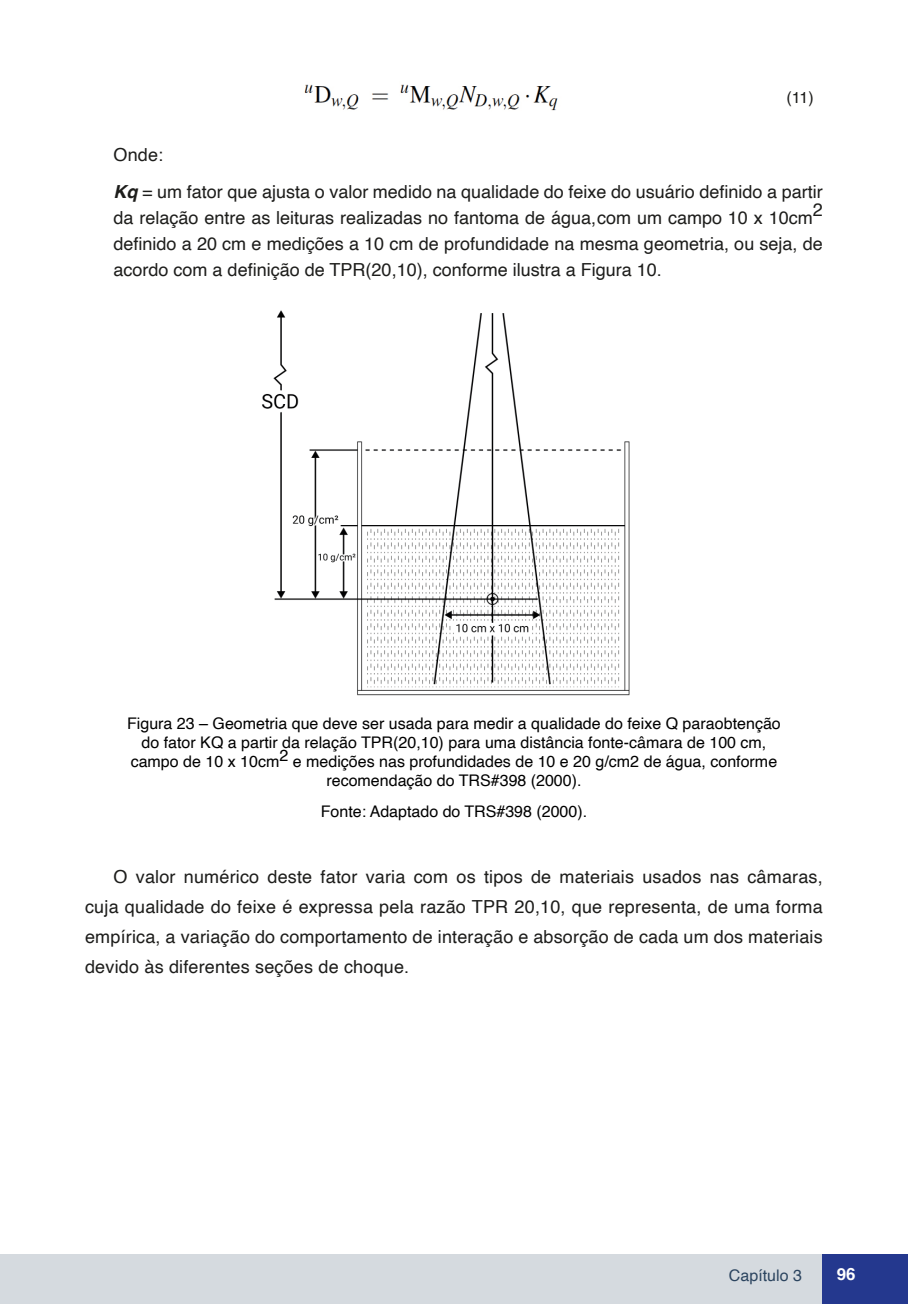
<style>
.page{position:relative;width:908px;height:1304px;background:#fff}
.page>*{position:absolute;margin:0;border:0;box-sizing:border-box;transform-origin:0 0}
.t1{font:18px/30px "Helvetica";color:#1d1d1b;text-align:justify}
.t2{font:700 16.8px "Helvetica";color:#fff}
.t3{font:16px/19.2px "Helvetica";color:#000;text-align:center}
.t4{font:16px "Helvetica";color:#2b445f}
.t5{font:16px "Helvetica";color:#1d1d1b}
.s1{font-weight:700;font-style:italic}
</style>
<div class="page">
<div style="left:0;top:1254px;width:907px;height:50px;background:#d5dadf"></div>
<div style="left:822px;top:1254px;width:85px;height:50px;background:#24388e"></div>
<img style="left:304px;top:84px;width:254px;height:27px">
<img style="left:262px;top:310px;width:368px;height:386px">
<p class="t5" style="left:786px;top:85px;width:29px">(11)</p>
<p class="t1" style="left:113px;top:137px;width:710px;line-height:37.4px">Onde:<br><span class="s1">Kq</span> = um fator que ajusta o valor medido na qualidade do feixe do usuário definido a partir</p>
<p class="t1" style="left:113px;top:206px;width:710px;line-height:26px">da relação entre as leituras realizadas no fantoma de água, com um campo 10 x 10cm2 definido a 20 cm e medições a 10 cm de profundidade na mesma geometria, ou seja, de acordo com a definição de TPR(20,10), conforme ilustra a Figura 10.</p>
<p class="t3" style="left:127px;top:714px;width:655px">Figura 23 – Geometria que deve ser usada para medir a qualidade do feixe Q para obtenção do fator KQ a partir da relação TPR(20,10) para uma distância fonte-câmara de 100 cm, campo de 10 x 10cm2 e medições nas profundidades de 10 e 20 g/cm2 de água, conforme recomendação do TRS#398 (2000).</p>
<p class="t3" style="left:320px;top:802px;width:268px">Fonte: Adaptado do TRS#398 (2000).</p>
<p class="t1" style="left:85px;top:862px;width:738px;text-indent:28px">O valor numérico deste fator varia com os tipos de materiais usados nas câmaras, cuja qualidade do feixe é expressa pela razão TPR 20,10, que representa, de uma forma empírica, a variação do comportamento de interação e absorção de cada um dos materiais devido às diferentes seções de choque.</p>
<p class="t4" style="left:728px;top:1263px;width:74px">Capítulo 3</p>
<p class="t2" style="left:836px;top:1264px;width:20px">96</p>
</div>
